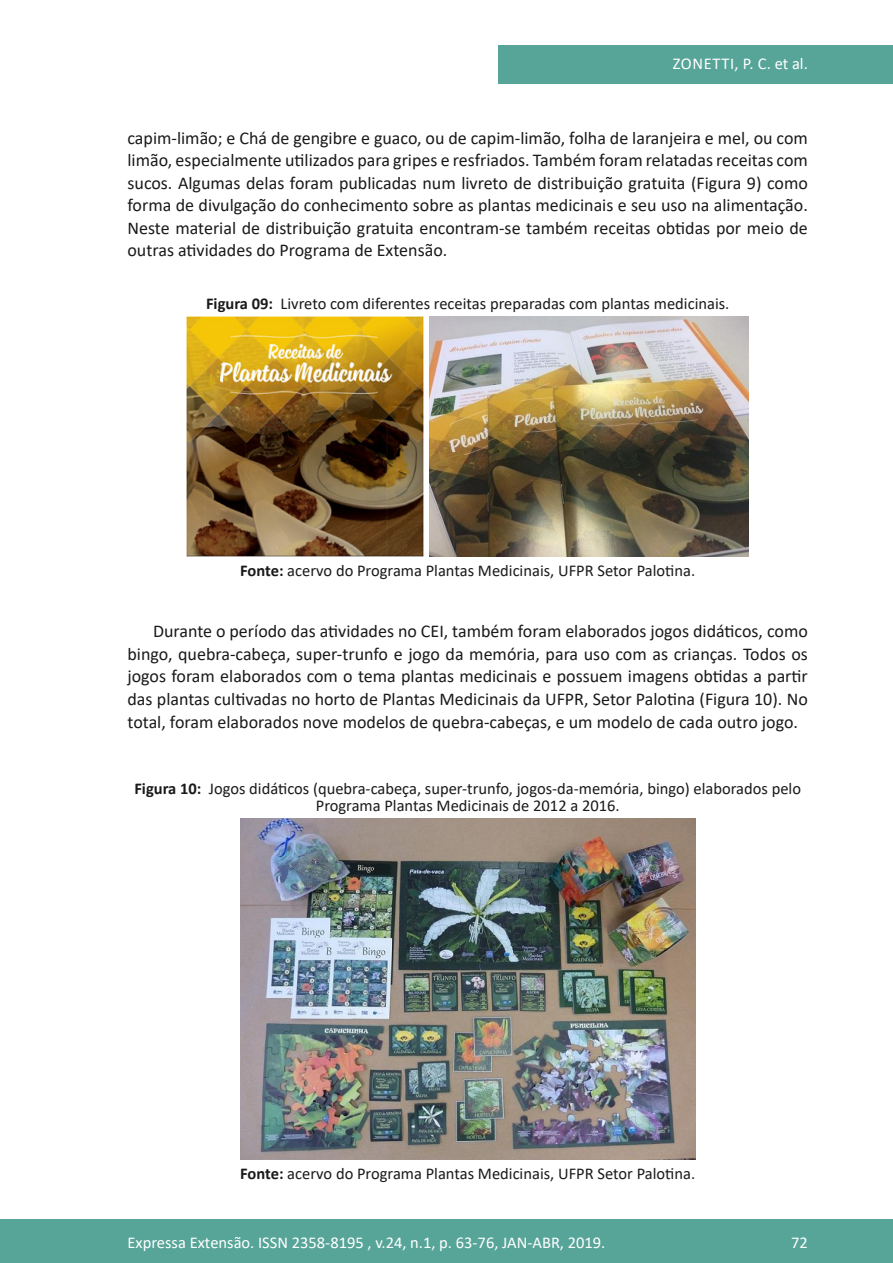
<style>
.page{position:relative;width:893px;height:1263px;background:#fff}
.page>*{position:absolute;margin:0;border:0;box-sizing:border-box;transform-origin:0 0}
.texto{font:18px/22.5px "Calibri";color:#1a1a1a;text-align:justify}
.legenda{font:16.5px/16.5px "Calibri";color:#1a1a1a;text-align:center}
.t1{font:16.5px "Calibri";color:#fff}
.t2{font:16.5px "Calibri";letter-spacing:.04em;color:#fff}
.s1{font-weight:700}
</style>
<div class="page">
<div style="left:0;top:1219px;width:893px;height:44px;background:#57a498"></div>
<div style="left:498px;top:45px;width:395px;height:39px;background:#57a498"></div>
<img style="left:187px;top:317px;width:236px;height:239px">
<img style="left:429px;top:317px;width:320px;height:239px">
<img style="left:240px;top:818px;width:455px;height:341px">
<p class="t2" style="left:673px;top:52px;width:137px">ZONETTI, P. C. et al.</p>
<p class="texto" style="left:128px;top:126px;width:682px">capim-limão; e Chá de gengibre e guaco, ou de capim-limão, folha de laranjeira e mel, ou com limão, especialmente utilizados para gripes e resfriados. Também foram relatadas receitas com sucos. Algumas delas foram publicadas num livreto de distribuição gratuita (Figura 9) como forma de divulgação do conhecimento sobre as plantas medicinais e seu uso na alimentação.<br>Neste material de distribuição gratuita encontram-se também receitas obtidas por meio de outras atividades do Programa de Extensão.</p>
<p class="legenda" style="left:206px;top:295px;width:525px"><span class="s1">Figura 09:</span> Livreto com diferentes receitas preparadas com plantas medicinais.</p>
<p class="legenda" style="left:240px;top:562px;width:456px"><span class="s1">Fonte:</span> acervo do Programa Plantas Medicinais, UFPR Setor Palotina.</p>
<p class="texto" style="left:128px;top:620px;width:682px;text-indent:26px">Durante o período das atividades no CEI, também foram elaborados jogos didáticos, como bingo, quebra-cabeça, super-trunfo e jogo da memória, para uso com as crianças. Todos os jogos foram elaborados com o tema plantas medicinais e possuem imagens obtidas a partir das plantas cultivadas no horto de Plantas Medicinais da UFPR, Setor Palotina (Figura 10). No total, foram elaborados nove modelos de quebra-cabeças, e um modelo de cada outro jogo.</p>
<p class="legenda" style="left:134px;top:780px;width:668px"><span class="s1">Figura 10:</span> Jogos didáticos (quebra-cabeça, super-trunfo, jogos-da-memória, bingo) elaborados pelo<br>Programa Plantas Medicinais de 2012 a 2016.</p>
<p class="legenda" style="left:240px;top:1165px;width:456px"><span class="s1">Fonte:</span> acervo do Programa Plantas Medicinais, UFPR Setor Palotina.</p>
<p class="t1" style="left:128px;top:1230px;width:479px">Expressa Extensão. ISSN 2358-8195 , v.24, n.1, p. 63-76, JAN-ABR, 2019.</p>
<p class="t1" style="left:791px;top:1230px;width:18px">72</p>
</div>
